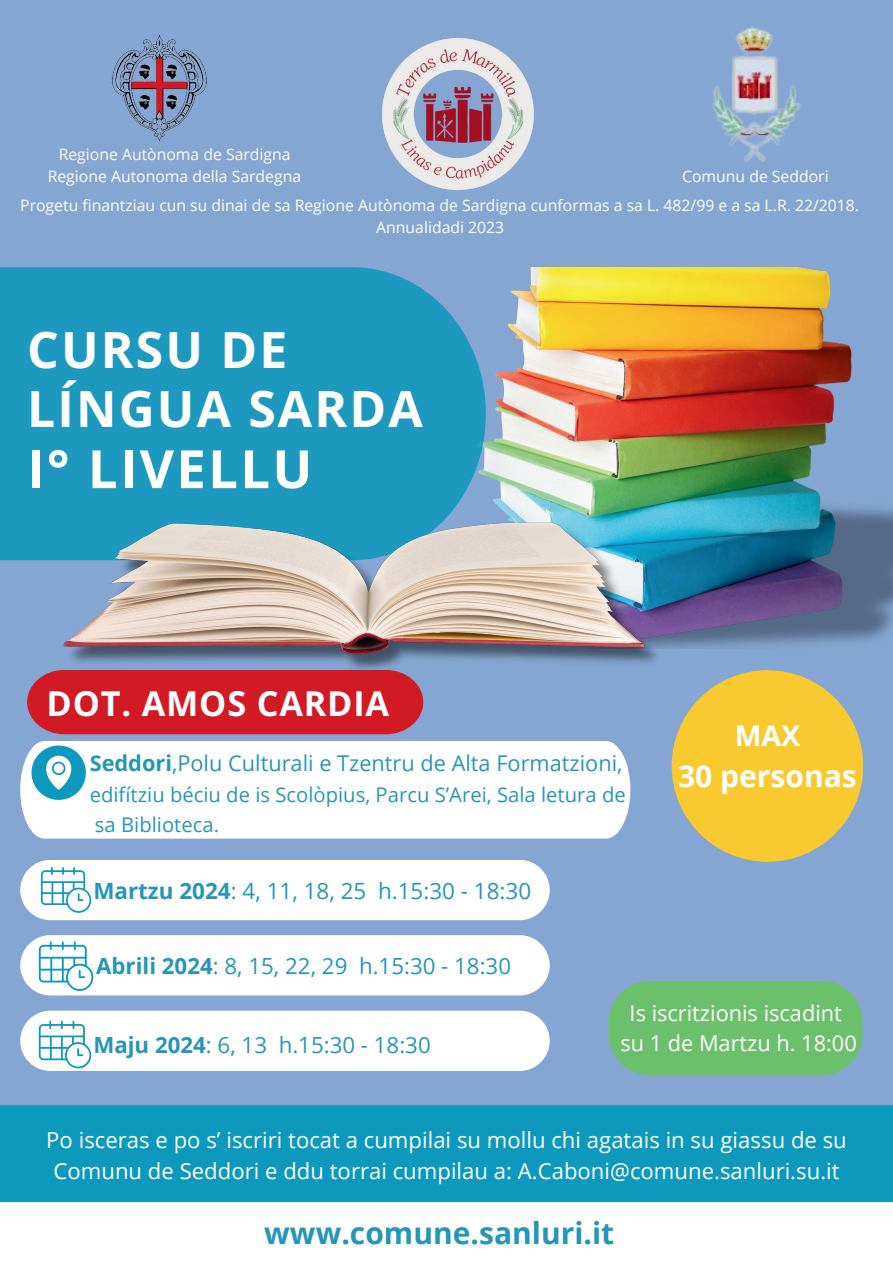
<style>
.page{position:relative;width:893px;height:1263px;background:#85a6d2}
.page>*{position:absolute;margin:0;border:0;box-sizing:border-box;transform-origin:0 0}
.t1{font:700 52.8px "Open Sans";letter-spacing:.045em;color:#fff}
.t2{font:700 49.8px/58.5px "Open Sans";letter-spacing:.045em;color:#fff}
.t3{font:700 34.2px "Open Sans";letter-spacing:.025em;color:#fff}
.t4{font:700 30px "Open Sans";color:#2496ba}
.t5{font:700 30px "Open Sans";color:#fff}
.t6{font:700 28.5px "Open Sans";color:#fff}
.t7{font:22.42px "Open Sans";color:#2496ba}
.t8{font:22.27px "Open Sans";color:#2496ba}
.t9{font:22.12px/30.9px "Open Sans";color:#fff;text-align:center}
.t10{font:21.75px "Open Sans";color:#2496ba}
.t11{font:21.75px/30.4px "Open Sans";color:#fff;text-align:center}
.t12{font:20.25px/30.4px "Open Sans";color:#2496ba}
.t13{font:15.75px/29.8px "Open Sans";color:#fff}
.t14{font:15.75px "Open Sans";color:#fcfbfa}
.s1{font-weight:700}
</style>
<div class="page">
<div style="left:0;top:1105px;width:893px;height:106px;background:#0d98be"></div>
<div style="left:20px;top:741px;width:610px;height:98px;background:#fff"></div>
<div style="left:20px;top:935px;width:530px;height:60px;background:#fff;border-radius:30px"></div>
<div style="left:20px;top:860px;width:530px;height:60px;background:#fff;border-radius:30px"></div>
<svg style="left:32px;top:745px;width:54px;height:55px;background:#6ec1d8"></svg>
<img style="left:486px;top:267px;width:407px;height:381px">
<div style="left:0;top:267px;width:486px;height:293px;background:#1d99c0"></div>
<div style="left:27px;top:676px;width:396px;height:58px;background:#d21a24"></div>
<svg style="left:39px;top:941px;width:54px;height:50px"></svg>
<svg style="left:41px;top:867px;width:50px;height:46px"></svg>
<img style="left:111px;top:34px;width:96px;height:107px">
<img style="left:381px;top:38px;width:153px;height:152px">
<img style="left:712px;top:27px;width:89px;height:135px">
<img style="left:20px;top:521px;width:688px;height:155px">
<div style="left:20px;top:1011px;width:530px;height:60px;background:#fff;border-radius:30px"></div>
<svg style="left:39px;top:1021px;width:52px;height:47px"></svg>
<div style="left:671px;top:670px;width:192px;height:192px;background:#f8ca2f;border-radius:50%"></div>
<div style="left:0;top:1202px;width:893px;height:61px;background:#fff"></div>
<div style="left:608px;top:981px;width:254px;height:94px;background:#6dc06b"></div>
<p class="t14" style="left:59px;top:143px;width:233px">Regione Autònoma de Sardigna</p>
<p class="t13" style="left:48px;top:161px;width:255px">Regione Autonoma della Sardegna</p>
<p class="t13" style="left:20px;top:161px;width:840px;text-indent:662px">Comunu de Seddori<br>Progetu finantziau cun su dinai de sa Regione Autònoma de Sardigna cunformas a sa L. 482/99 e a sa L.R. 22/2018.</p>
<p class="t13" style="left:376px;top:212px;width:129px">Annualidadi 2023</p>
<h2 class="t2" style="left:27px;top:320px;width:397px">CURSU DE<br>LÍNGUA SARDA</h2>
<h1 class="t1" style="left:27px;top:433px;width:287px">I° LIVELLU</h1>
<h3 class="t3" style="left:47px;top:680px;width:344px">DOT. AMOS CARDIA</h3>
<h3 class="t10" style="left:90px;top:748px;width:534px"><span class="s1">Seddori</span>,Polu Culturali e Tzentru de Alta Formatzioni,</h3>
<p class="t12" style="left:90px;top:778px;width:537px">edifítziu béciu de is Scolòpius, Parcu S’Arei, Sala letura de sa Biblioteca.</p>
<h3 class="t7" style="left:93px;top:875px;width:439px"><span class="s1">Martzu 2024</span>: 4, 11, 18, 25 h.15:30 - 18:30</h3>
<h3 class="t8" style="left:96px;top:950px;width:416px"><span class="s1">Abrili 2024</span>: 8, 15, 22, 29 h.15:30 - 18:30</h3>
<h3 class="t6" style="left:734px;top:715px;width:67px">MAX</h3>
<h3 class="t5" style="left:678px;top:755px;width:180px">30 personas</h3>
<h3 class="t8" style="left:93px;top:1030px;width:339px"><span class="s1">Maju 2024</span>: 6, 13 h.15:30 - 18:30</h3>
<h3 class="t11" style="left:620px;top:997px;width:238px">Is iscritzionis iscadint su 1 de Martzu h. 18:00</h3>
<h3 class="t9" style="left:46px;top:1124px;width:802px">Po isceras e po s’ iscriri tocat a cumpilai su mollu chi agatais in su giassu de su<br>Comunu de Seddori e ddu torrai cumpilau a: A.Caboni@comune.sanluri.su.it</h3>
<h3 class="t4" style="left:264px;top:1212px;width:351px">www.comune.sanluri.it</h3>
</div>
